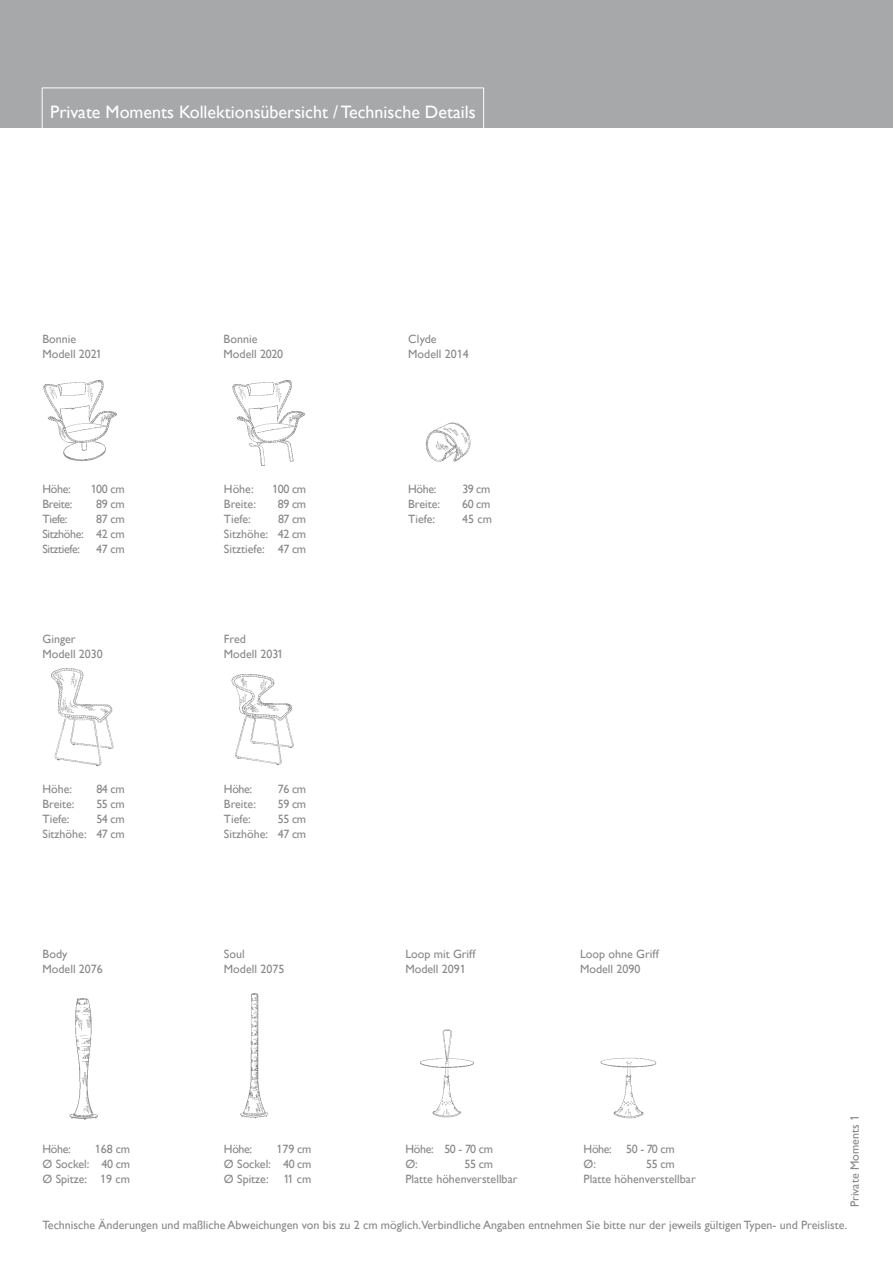
<style>
.page{position:relative;width:893px;height:1263px;background:#fff}
.page>*{position:absolute;margin:0;border:0;box-sizing:border-box;transform-origin:0 0}
.t1{font:18px "Gill Sans";color:#fff}
.t2{font:12px/15px "Gill Sans";color:#87888a}
.t3{font:12px/15px "Gill Sans";letter-spacing:-.03em;color:#87888a;text-align:center}
.t4{font:12px/15px "Gill Sans For Saab";color:#87888a}
.s1{font-family:"Gill Sans For Saab"}
.s2{font-family:"Gill Sans"}
</style>
<div class="page">
<img style="left:43px;top:380px;width:74px;height:82px">
<img style="left:426px;top:422px;width:45px;height:40px">
<img style="left:232px;top:380px;width:73px;height:86px">
<img style="left:231px;top:674px;width:63px;height:92px">
<img style="left:51px;top:668px;width:63px;height:99px">
<img style="left:600px;top:1057px;width:57px;height:62px">
<img style="left:420px;top:1029px;width:54px;height:89px">
<img style="left:69px;top:998px;width:29px;height:122px">
<img style="left:240px;top:993px;width:28px;height:126px">
<div style="left:0;top:0;width:893px;height:128px;background:#a7a8aa"></div>
<svg style="left:41px;top:87px;width:443px;height:41px"></svg>
<p class="t1" style="left:50px;top:101px;width:427px">Private Moments Kollektionsübersicht / Technische Details</p>
<p class="t2" style="left:43px;top:331px;width:61px">Bonnie<br>Modell 20<span class="s1">21</span></p>
<p class="t4" style="left:224px;top:331px;width:61px">Bonnie<br><span class="s2">Modell</span> 2020</p>
<p class="t3" style="left:43px;top:481px;width:43px;text-align:left">Höhe:<br>Breite:<br>Tiefe:<br>Sitzhöhe:<br>Sitztiefe:</p>
<p class="t3" style="left:91px;top:481px;width:36px"><span class="s1">1</span>00 cm<br>89 cm<br>87 cm<br>42 cm<br>47 cm</p>
<p class="t3" style="left:272px;top:481px;width:36px"><span class="s1">1</span>00 cm<br>89 cm<br><span class="s1">87</span> cm<br>42 cm<br>47 cm</p>
<p class="t2" style="left:224px;top:481px;width:46px">Höhe:<br>Breite:<br>Tiefe:<br>Sitzhöhe:<br>Sitztiefe:</p>
<p class="t2" style="left:43px;top:631px;width:62px"><span class="s1">Ginger<br></span>Modell 2030</p>
<p class="t2" style="left:43px;top:781px;width:46px">Höhe:<br>Breite:<br>Tiefe:<br>Sitzhöhe:</p>
<p class="t2" style="left:96px;top:781px;width:30px;text-align:justify"><span class="s1">84</span> cm 55 cm <span class="s1">54</span> cm 47 cm</p>
<p class="t2" style="left:43px;top:946px;width:62px"><span class="s1">Body<br></span>Modell 2076</p>
<p class="t2" style="left:43px;top:1141px;width:48px">Höhe:<br>Ø Sockel:<br>Ø Spitze:</p>
<p class="t2" style="left:95px;top:1141px;width:37px;text-align:center"><span class="s1">1</span>68 cm<br>40 cm<br><span class="s1">1</span>9 cm</p>
<p class="t2" style="left:224px;top:631px;width:61px">Fred<br>Modell 20<span class="s1">31</span></p>
<p class="t2" style="left:224px;top:781px;width:46px">Höhe:<br>Breite:<br>Tiefe:<br>Sitzhöhe:</p>
<p class="t2" style="left:278px;top:781px;width:30px;text-align:justify">76 cm 59 cm 55 cm 47 cm</p>
<p class="t2" style="left:224px;top:946px;width:62px"><span class="s1">Soul<br></span>Modell 2075</p>
<p class="t2" style="left:224px;top:1141px;width:48px">Höhe:<br>Ø Sockel:<br>Ø Spitze:</p>
<p class="t2" style="left:276px;top:1141px;width:37px;text-align:center"><span class="s1">1</span>79 cm<br>40 cm<br><span class="s1">11</span> cm</p>
<p class="t2" style="left:408px;top:331px;width:62px"><span class="s1">Clyde<br></span>Modell 20<span class="s1">1</span>4</p>
<p class="t2" style="left:408px;top:481px;width:34px">Höhe:<br>Breite:<br>Tiefe:</p>
<p class="t2" style="left:462px;top:481px;width:30px"><span class="s1">39</span> cm<br>60 cm</p>
<p class="t2" style="left:462px;top:511px;width:31px">45 cm</p>
<p class="t4" style="left:405px;top:946px;width:72px">Loop mit Griff<br><span class="s2">Modell 209</span>1</p>
<p class="t4" style="left:580px;top:946px;width:80px">Loop ohne Griff<br><span class="s2">Modell 209</span>0</p>
<p class="t2" style="left:444px;top:1141px;width:50px;text-align:right"><span class="s1">50 - 70</span> cm<br>55 cm</p>
<p class="t2" style="left:405px;top:1141px;width:114px">Höhe:<br>Ø:<br>Platte höhenverstellbar</p>
<p class="t2" style="left:626px;top:1141px;width:50px;text-align:right"><span class="s1">50 - 70</span> cm<br>55 cm</p>
<p class="t2" style="left:584px;top:1141px;width:114px">Höhe:<br>Ø:<br>Platte höhenverstellbar</p>
<p class="t2" style="left:847px;top:1207px;width:93px;rotate:-90deg">Private Moments <span class="s1">1</span></p>
<p class="t2" style="left:43px;top:1217px;width:806px">Technische Änderungen und maßliche Abweichungen von bis zu 2 cm möglich.Verbindliche Angaben entnehmen Sie bitte nur der jeweils gültigen Typen- und Preisliste.</p>
</div>
